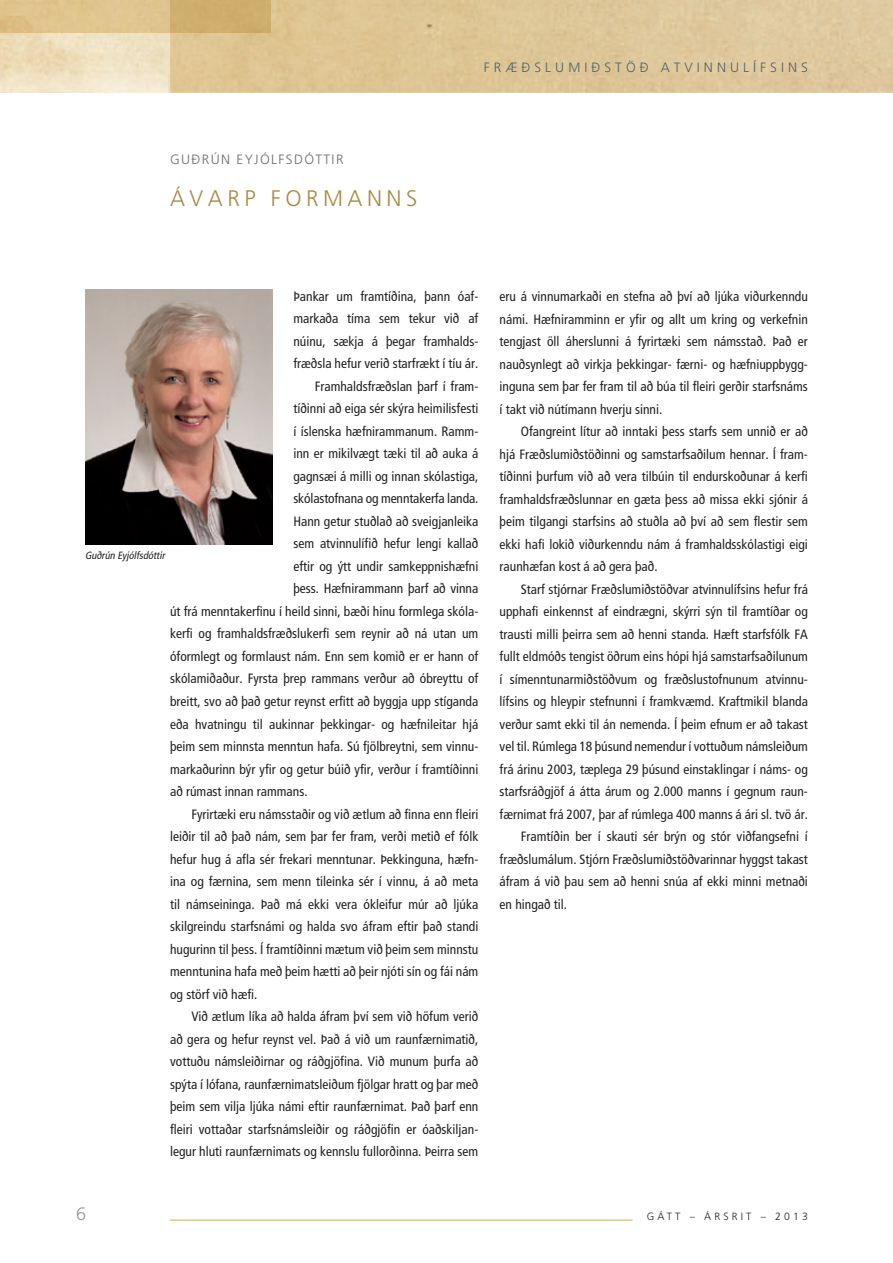
<style>
.page{position:relative;width:893px;height:1263px;background:#fff}
.page>*{position:absolute;margin:0;border:0;box-sizing:border-box;transform-origin:0 0}
.t1{font:300 22.5px "Frutiger";letter-spacing:.2em;color:#a88a43}
.t2{font:300 18px "Frutiger LT Std";color:#939598}
.t3{font:condensed 13.5px/22.5px "Frutiger";color:#231f20;text-align:justify}
.t4{font:300 13.5px "Frutiger";letter-spacing:.3em;color:#50636c}
.t5{font:300 13.5px "Frutiger";letter-spacing:.1em;color:#6c6d70}
.t6{font:italic condensed 10.5px "Frutiger";color:#231f20}
.t7{font:300 10.5px "Frutiger LT Std";letter-spacing:.3em;color:#231f20}
</style>
<div class="page">
<hr style="left:170px;top:1220px;width:462px;height:1px;background:#d3ad54">
<img style="left:170px;top:0;width:723px;height:93px">
<img style="left:0;top:0;width:270px;height:33px">
<img style="left:0;top:17px;width:168px;height:16px">
<img style="left:85px;top:289px;width:187px;height:255px">
<p class="t5" style="left:170px;top:151px;width:175px">GUÐRÚN EYJÓLFSDÓTTIR</p>
<h1 class="t1" style="left:170px;top:186px;width:249px">ÁVARP FORMANNS</h1>
<p class="t4" style="left:484px;top:60px;width:326px">FRÆÐSLUMIÐSTÖÐ ATVINNULÍFSINS</p>
<p class="t3" style="left:293px;top:285px;width:186px">Þankar um framtíðina, þann óaf-</p>
<p class="t3" style="left:293px;top:307px;width:186px">markaða tíma sem tekur við af</p>
<p class="t3" style="left:293px;top:330px;width:186px">núinu, sækja á þegar framhalds-</p>
<p class="t3" style="left:293px;top:353px;width:186px">fræðsla hefur verið starfrækt í tíu ár.</p>
<p class="t3" style="left:315px;top:375px;width:165px">Framhaldsfræðslan þarf í fram-</p>
<p class="t3" style="left:293px;top:398px;width:186px">tíðinni að eiga sér skýra heimilisfesti</p>
<p class="t3" style="left:293px;top:420px;width:186px">í íslenska hæfnirammanum. Ramm-</p>
<p class="t3" style="left:293px;top:443px;width:186px">inn er mikilvægt tæki til að auka á</p>
<p class="t3" style="left:293px;top:465px;width:186px">gagnsæi á milli og innan skólastiga,</p>
<p class="t3" style="left:293px;top:488px;width:186px">skólastofnana og menntakerfa landa.</p>
<p class="t3" style="left:293px;top:510px;width:186px">Hann getur stuðlað að sveigjanleika</p>
<p class="t3" style="left:293px;top:533px;width:186px">sem atvinnulífið hefur lengi kallað</p>
<p class="t3" style="left:293px;top:555px;width:186px">eftir og ýtt undir samkeppnishæfni</p>
<p class="t3" style="left:293px;top:578px;width:186px">þess. Hæfnirammann þarf að vinna</p>
<p class="t3" style="left:170px;top:600px;width:310px">út frá menntakerfinu í heild sinni, bæði hinu formlega skóla-</p>
<p class="t3" style="left:170px;top:623px;width:310px">kerfi og framhaldsfræðslukerfi sem reynir að ná utan um</p>
<p class="t3" style="left:170px;top:645px;width:310px">óformlegt og formlaust nám. Enn sem komið er er hann of</p>
<p class="t3" style="left:170px;top:668px;width:310px">skólamiðaður. Fyrsta þrep rammans verður að óbreyttu of</p>
<p class="t3" style="left:170px;top:690px;width:310px">breitt, svo að það getur reynst erfitt að byggja upp stíganda</p>
<p class="t3" style="left:170px;top:713px;width:310px">eða hvatningu til aukinnar þekkingar- og hæfnileitar hjá</p>
<p class="t3" style="left:170px;top:735px;width:310px">þeim sem minnsta menntun hafa. Sú fjölbreytni, sem vinnu-</p>
<p class="t3" style="left:170px;top:758px;width:310px">markaðurinn býr yfir og getur búið yfir, verður í framtíðinni</p>
<p class="t3" style="left:170px;top:780px;width:139px">að rúmast innan rammans.</p>
<p class="t3" style="left:191px;top:803px;width:289px">Fyrirtæki eru námsstaðir og við ætlum að finna enn fleiri</p>
<p class="t3" style="left:170px;top:825px;width:310px">leiðir til að það nám, sem þar fer fram, verði metið ef fólk</p>
<p class="t3" style="left:170px;top:848px;width:310px">hefur hug á afla sér frekari menntunar. Þekkinguna, hæfn-</p>
<p class="t3" style="left:170px;top:870px;width:310px">ina og færnina, sem menn tileinka sér í vinnu, á að meta</p>
<p class="t3" style="left:170px;top:893px;width:310px">til námseininga. Það má ekki vera ókleifur múr að ljúka</p>
<p class="t3" style="left:170px;top:915px;width:310px">skilgreindu starfsnámi og halda svo áfram eftir það standi</p>
<p class="t3" style="left:170px;top:938px;width:310px">hugurinn til þess. Í framtíðinni mætum við þeim sem minnstu</p>
<p class="t3" style="left:170px;top:960px;width:310px">menntunina hafa með þeim hætti að þeir njóti sín og fái nám</p>
<p class="t3" style="left:170px;top:983px;width:89px">og störf við hæfi.</p>
<p class="t3" style="left:191px;top:1005px;width:289px">Við ætlum líka að halda áfram því sem við höfum verið</p>
<p class="t3" style="left:170px;top:1028px;width:310px">að gera og hefur reynst vel. Það á við um raunfærnimatið,</p>
<p class="t3" style="left:170px;top:1050px;width:310px">vottuðu námsleiðirnar og ráðgjöfina. Við munum þurfa að</p>
<p class="t3" style="left:170px;top:1073px;width:310px">spýta í lófana, raunfærnimatsleiðum fjölgar hratt og þar með</p>
<p class="t3" style="left:170px;top:1095px;width:310px">þeim sem vilja ljúka námi eftir raunfærnimat. Það þarf enn</p>
<p class="t3" style="left:170px;top:1118px;width:310px">fleiri vottaðar starfsnámsleiðir og ráðgjöfin er óaðskiljan-</p>
<p class="t3" style="left:170px;top:1140px;width:310px">legur hluti raunfærnimats og kennslu fullorðinna. Þeirra sem</p>
<p class="t6" style="left:85px;top:549px;width:83px">Guðrún Eyjólfsdóttir</p>
<h2 class="t2" style="left:76px;top:1204px;width:12px">6</h2>
<p class="t3" style="left:500px;top:285px;width:310px">eru á vinnumarkaði en stefna að því að ljúka viðurkenndu námi. Hæfniramminn er yfir og allt um kring og verkefnin tengjast öll áherslunni á fyrirtæki sem námsstað. Það er nauðsynlegt að virkja þekkingar- færni- og hæfniuppbygg&shy;inguna sem þar fer fram til að búa til fleiri gerðir starfsnáms í takt við nútímann hverju sinni.</p>
<p class="t3" style="left:500px;top:420px;width:310px;text-indent:21px">Ofangreint lítur að inntaki þess starfs sem unnið er að hjá Fræðslumiðstöðinni og samstarfsaðilum hennar. Í fram&shy;tíðinni þurfum við að vera tilbúin til endurskoðunar á kerfi framhaldsfræðslunnar en gæta þess að missa ekki sjónir á þeim tilgangi starfsins að stuðla að því að sem flestir sem ekki hafi lokið viðurkenndu nám á framhaldsskólastigi eigi raunhæfan kost á að gera það.</p>
<p class="t3" style="left:521px;top:578px;width:289px">Starf stjórnar Fræðslumiðstöðvar atvinnulífsins hefur frá</p>
<p class="t3" style="left:500px;top:600px;width:310px">upphafi einkennst af eindrægni, skýrri sýn til framtíðar og</p>
<p class="t3" style="left:500px;top:623px;width:310px">trausti milli þeirra sem að henni standa. Hæft starfsfólk FA</p>
<p class="t3" style="left:500px;top:645px;width:310px">fullt eldmóðs tengist öðrum eins hópi hjá samstarfsaðilunum</p>
<p class="t3" style="left:500px;top:668px;width:310px">í símenntunarmiðstöðvum og fræðslustofnunum atvinnu-</p>
<p class="t3" style="left:500px;top:690px;width:310px">lífsins og hleypir stefnunni í framkvæmd. Kraftmikil blanda</p>
<p class="t3" style="left:500px;top:713px;width:310px">verður samt ekki til án nemenda. Í þeim efnum er að takast</p>
<p class="t3" style="left:500px;top:735px;width:310px">vel til. Rúmlega 18 þúsund nemendur í vottuðum námsleiðum</p>
<p class="t3" style="left:500px;top:758px;width:310px">frá árinu 2003, tæplega 29 þúsund einstaklingar í náms- og</p>
<p class="t3" style="left:500px;top:780px;width:310px">starfsráðgjöf á átta árum og 2.000 manns í gegnum raun-</p>
<p class="t3" style="left:500px;top:803px;width:310px">færnimat frá 2007, þar af rúmlega 400 manns á ári sl. tvö ár.</p>
<p class="t3" style="left:521px;top:825px;width:289px">Framtíðin ber í skauti sér brýn og stór viðfangsefni í</p>
<p class="t3" style="left:500px;top:848px;width:310px">fræðslumálum. Stjórn Fræðslumiðstöðvarinnar hyggst takast</p>
<p class="t3" style="left:500px;top:870px;width:310px">áfram á við þau sem að henni snúa af ekki minni metnaði</p>
<p class="t3" style="left:500px;top:893px;width:69px">en hingað til.</p>
<p class="t7" style="left:647px;top:1211px;width:163px">GÁTT – ÁRSRIT – 2013</p>
</div>
